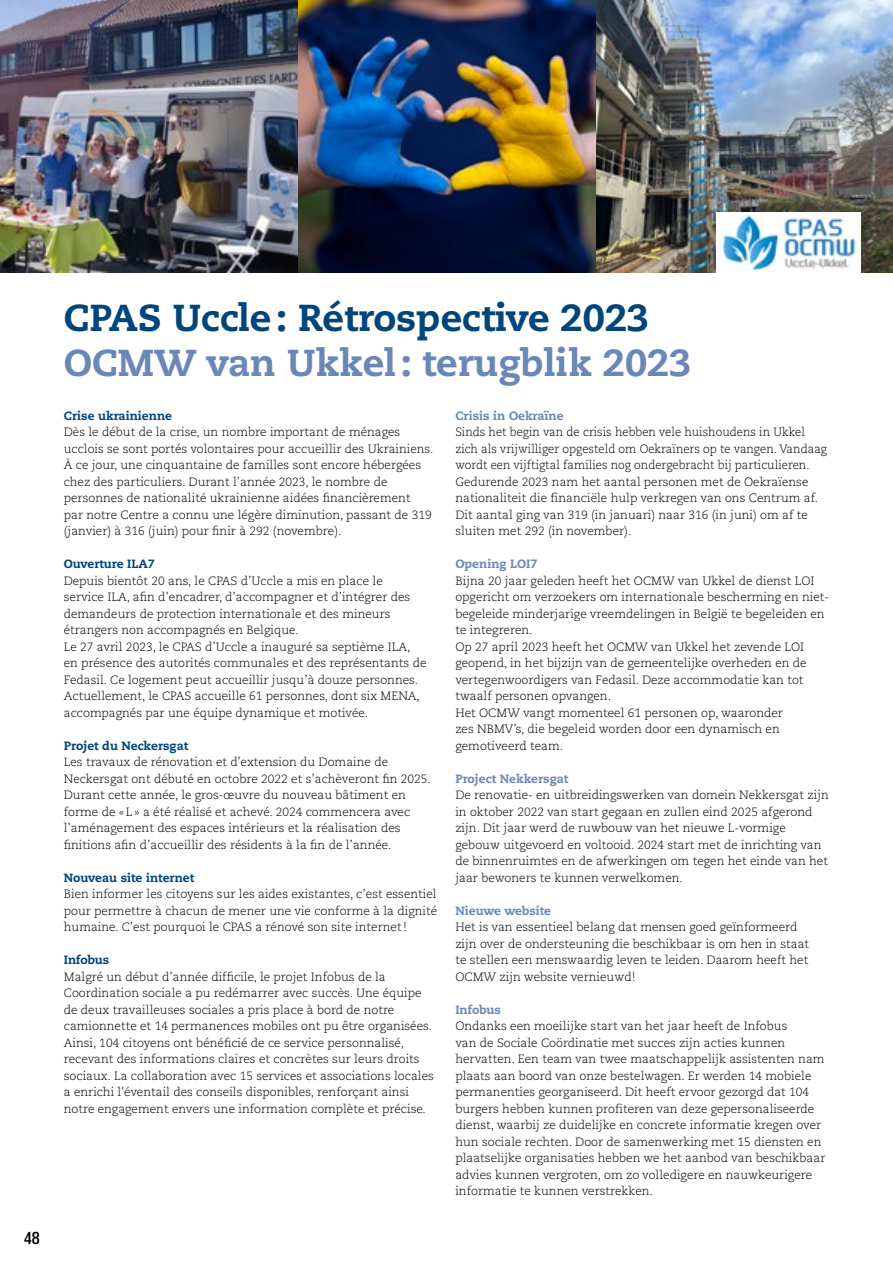
<style>
.page{position:relative;width:893px;height:1263px;background:#fff}
.page>*{position:absolute;margin:0;border:0;box-sizing:border-box;transform-origin:0 0}
.t1{font:800 37.5px "Caecilia LT Pro 85";color:#00457c}
.t2{font:800 37.5px "Caecilia LT Pro 85";color:#6b87b8}
.t3{font:600 condensed 15px "PP Formula";color:#000}
.t4{font:300 12px/16.5px "Caecilia LT Pro 45";color:#000}
.t5{font:300 12px/16.5px "Caecilia LT Pro 45";color:#000;scale:.96 1}
.t6{font:800 12px "Caecilia LT Pro 85";color:#00457c}
.t7{font:800 12px "Caecilia LT Pro 85";color:#6b87b8}
</style>
<div class="page">
<img style="left:0;top:0;width:893px;height:272px">
<img style="left:717px;top:213px;width:144px;height:59px">
<p class="t3" style="left:24px;top:1229px;width:17px">48</p>
<h1 class="t1" style="left:64px;top:292px;width:587px">CPAS Uccle: Rétrospective 2023</h1>
<h1 class="t2" style="left:64px;top:337px;width:629px">OCMW van Ukkel: terugblik 2023</h1>
<p class="t6" style="left:64px;top:407px;width:110px">Crise ukrainienne</p>
<p class="t4" style="left:64px;top:424px;width:371px">Dès le début de la crise, un nombre important de ménages ucclois se sont portés volontaires pour accueillir des Ukrainiens.<br>À ce jour, une cinquantaine de familles sont encore hébergées chez des particuliers. Durant l’année 2023, le nombre de personnes de nationalité ukrainienne aidées financièrement<br>par notre Centre a connu une légère diminution, passant de 319 (janvier) à 316 (juin) pour finir à 292 (novembre).</p>
<p class="t6" style="left:64px;top:556px;width:92px">Ouverture ILA7</p>
<p class="t4" style="left:64px;top:572px;width:364px">Depuis bientôt 20 ans, le CPAS d’Uccle a mis en place le<br>service ILA, afin d’encadrer, d’accompagner et d’intégrer des demandeurs de protection internationale et des mineurs étrangers non accompagnés en Belgique.<br>Le 27 avril 2023, le CPAS d’Uccle a inauguré sa septième ILA, en présence des autorités communales et des représentants de Fedasil. Ce logement peut accueillir jusqu’à douze personnes.<br>Actuellement, le CPAS accueille 61 personnes, dont six MENA, accompagnés par une équipe dynamique et motivée.</p>
<p class="t6" style="left:64px;top:737px;width:126px">Projet du Neckersgat</p>
<p class="t4" style="left:64px;top:754px;width:369px">Les travaux de rénovation et d'extension du Domaine de Neckersgat ont débuté en octobre 2022 et s’achèveront fin 2025.<br>Durant cette année, le gros-œuvre du nouveau bâtiment en forme de «L» a été réalisé et achevé. 2024 commencera avec l’aménagement des espaces intérieurs et la réalisation des finitions afin d’accueillir des résidents à la fin de l’année.</p>
<p class="t6" style="left:64px;top:869px;width:132px">Nouveau site internet</p>
<p class="t4" style="left:64px;top:886px;width:375px;text-align:justify">Bien informer les citoyens sur les aides existantes, c’est essentiel pour permettre à chacun de mener une vie conforme à la dignité humaine. C’est pourquoi le CPAS a rénové son site internet!</p>
<p class="t6" style="left:64px;top:952px;width:47px">Infobus</p>
<p class="t4" style="left:64px;top:968px;width:372px">Malgré un début d’année difficile, le projet Infobus de la Coordination sociale a pu redémarrer avec succès. Une équipe de deux travailleuses sociales a pris place à bord de notre camionnette et 14 permanences mobiles ont pu être organisées.<br>Ainsi, 104 citoyens ont bénéficié de ce service personnalisé, recevant des informations claires et concrètes sur leurs droits sociaux. La collaboration avec 15 services et associations locales a enrichi l'éventail des conseils disponibles, renforçant ainsi notre engagement envers une information complète et précise.</p>
<p class="t7" style="left:455px;top:407px;width:110px">Crisis in Oekraïne</p>
<p class="t5" style="left:455px;top:424px;width:389px">Sinds het begin van de crisis hebben vele huishoudens in Ukkel zich als vrijwilliger opgesteld om Oekraïners op te vangen. Vandaag wordt een vijftigtal families nog ondergebracht bij particulieren.<br>Gedurende 2023 nam het aantal personen met de Oekraïense nationaliteit die financiële hulp verkregen van ons Centrum af.<br>Dit aantal ging van 319 (in januari) naar 316 (in juni) om af te sluiten met 292 (in november).</p>
<p class="t7" style="left:455px;top:556px;width:84px">Opening LOI7</p>
<p class="t4" style="left:455px;top:572px;width:375px">Bijna 20 jaar geleden heeft het OCMW van Ukkel de dienst LOI opgericht om verzoekers om internationale bescherming en niet&shy;begeleide minderjarige vreemdelingen in België te begeleiden en te integreren.<br>Op 27 april 2023 heeft het OCMW van Ukkel het zevende LOI geopend, in het bijzijn van de gemeentelijke overheden en de vertegenwoordigers van Fedasil. Deze accommodatie kan tot twaalf personen opvangen.<br>Het OCMW vangt momenteel 61 personen op, waaronder<br>zes NBMV’s, die begeleid worden door een dynamisch en gemotiveerd team.</p>
<p class="t7" style="left:455px;top:770px;width:114px">Project Nekkersgat</p>
<p class="t4" style="left:455px;top:787px;width:375px">De renovatie- en uitbreidingswerken van domein Nekkersgat zijn in oktober 2022 van start gegaan en zullen eind 2025 afgerond zijn. Dit jaar werd de ruwbouw van het nieuwe L-vormige gebouw uitgevoerd en voltooid. 2024 start met de inrichting van de binnenruimtes en de afwerkingen om tegen het einde van het jaar bewoners te kunnen verwelkomen.</p>
<p class="t7" style="left:455px;top:902px;width:97px">Nieuwe website</p>
<p class="t4" style="left:455px;top:919px;width:355px">Het is van essentieel belang dat mensen goed geïnformeerd zijn over de ondersteuning die beschikbaar is om hen in staat te stellen een menswaardig leven te leiden. Daarom heeft het OCMW zijn website vernieuwd!</p>
<p class="t7" style="left:455px;top:1001px;width:47px">Infobus</p>
<p class="t4" style="left:455px;top:1018px;width:372px">Ondanks een moeilijke start van het jaar heeft de Infobus<br>van de Sociale Coördinatie met succes zijn acties kunnen hervatten. Een team van twee maatschappelijk assistenten nam plaats aan boord van onze bestelwagen. Er werden 14 mobiele permanenties georganiseerd. Dit heeft ervoor gezorgd dat 104 burgers hebben kunnen profiteren van deze gepersonaliseerde dienst, waarbij ze duidelijke en concrete informatie kregen over hun sociale rechten. Door de samenwerking met 15 diensten en plaatselijke organisaties hebben we het aanbod van beschikbaar advies kunnen vergroten, om zo volledigere en nauwkeurigere informatie te kunnen verstrekken.</p>
</div>
